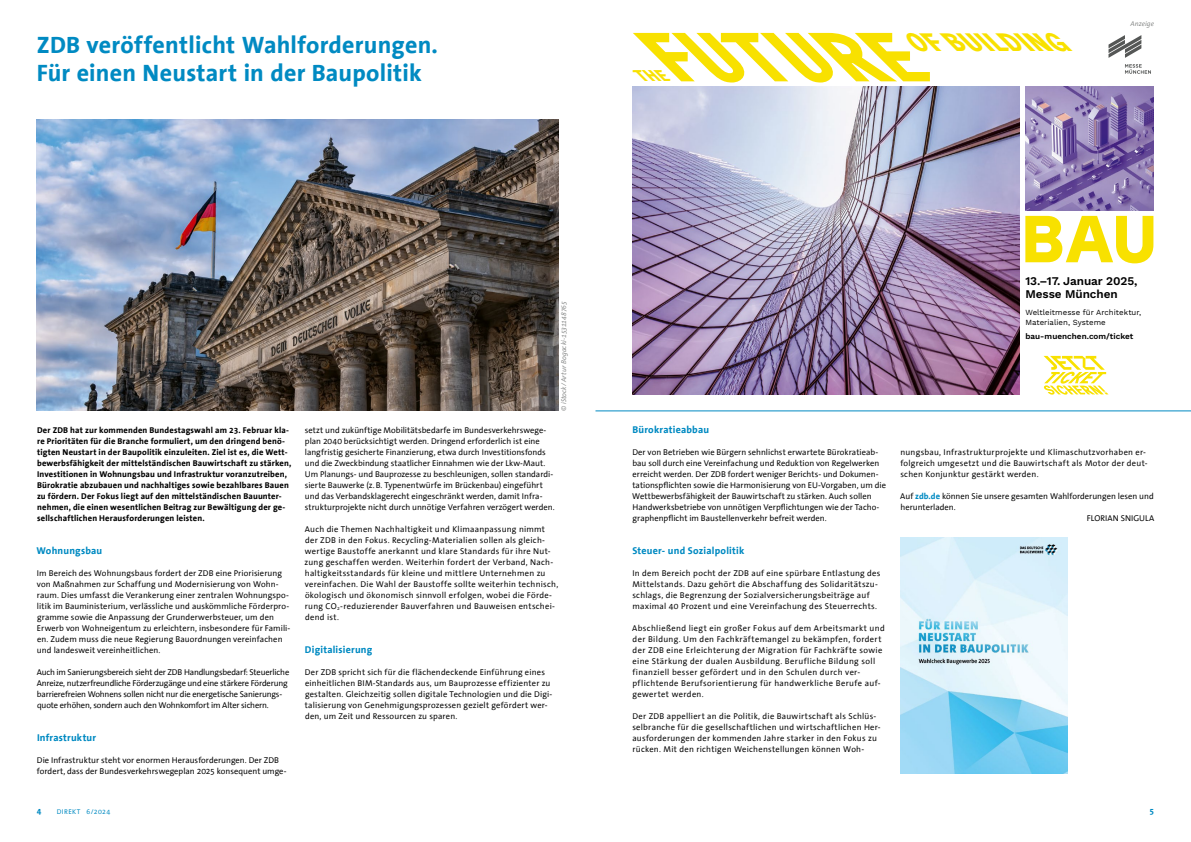
<style>
.page{position:relative;width:1191px;height:842px;background:#fff}
.page>*{position:absolute;margin:0;border:0;box-sizing:border-box;transform-origin:0 0}
.t1{font:900 69.2px "GT Planar Retalic 45";letter-spacing:.005em;color:#f8e100}
.t2{font:900 25.2px "GT Planar Retalic 45";color:#f8e100}
.t3{font:700 24px/27.5px "The Sans Office";letter-spacing:.01em;color:#008ac2}
.t4{font:900 15.6px "GT Planar Retalic 45";color:#f8e100}
.t5{font:600 11.8px/13.6px "Work Sans";letter-spacing:-.005em;color:#000}
.t6{font:700 10px "The Sans Office";letter-spacing:.02em;color:#008ac2}
.t7{font:8.5px/11px "The Sans Office";letter-spacing:.015em;color:#000}
.t8{font:700 8.5px/11px "The Sans Office";letter-spacing:.02em;color:#000}
.t9{font:8.5px/11px "The Sans Office";letter-spacing:.04em;color:#000}
.t10{font:8.5px/11px "The Sans Office";letter-spacing:-.02em;color:#000}
.t11{font:700 8.5px "The Sans Office";color:#008ac2}
.t12{font:600 8.1px "Work Sans";letter-spacing:.005em;color:#000}
.t13{font:7.8px/10px "Work Sans";letter-spacing:.005em;color:#000}
.t14{font:italic 7px "The Sans Office";color:#878988}
.t15{font:7px "The Sans Office";letter-spacing:.06em;color:#008ac2}
.s1{font-weight:700;color:#008ac2}
</style>
<div class="page">
<svg style="left:1025px;top:216px;width:128px;height:47px"></svg>
<img style="left:632px;top:86px;width:388px;height:309px">
<img style="left:1025px;top:86px;width:128px;height:124px">
<svg style="left:1108px;top:35px;width:33px;height:23px"></svg>
<svg style="left:1125px;top:64px;width:26px;height:10px"></svg>
<svg style="left:1043px;top:356px;width:65px;height:39px"></svg>
<img style="left:900px;top:537px;width:167px;height:237px">
<img style="left:37px;top:119px;width:521px;height:292px">
<hr style="left:595px;top:410px;width:596px;height:1px;background:#008ac2">
<h3 class="t3" style="left:37px;top:32px;width:403px">ZDB veröffentlicht Wahlforderungen.<br>Für einen Neustart in der Baupolitik</h3>
<h2 class="t2" style="left:910px;top:26px;width:159px">O F B UILD ING</h2>
<h1 class="t1" style="left:659px;top:15px;width:266px">FUTURE</h1>
<h3 class="t4" style="left:638px;top:67px;width:32px">T HE</h3>
<p class="t14" style="left:1130px;top:20px;width:25px">Anzeige</p>
<p class="t8" style="left:37px;top:425px;width:256px">Der ZDB hat zur kommenden Bundestagswahl am 23. Februar kla&shy;re Prioritäten für die Branche formuliert, um den dringend benö&shy;tigten Neustart in der Baupolitik einzuleiten. Ziel ist es, die Wett&shy;bewerbsfähigkeit der mittelständischen Bauwirtschaft zu stärken, Investitionen in Wohnungsbau und Infrastruktur voranzutreiben, Bürokratie abzubauen und nachhaltiges sowie bezahlbares Bauen zu fördern. Der Fokus liegt auf den mittelständischen Bauunter&shy;nehmen, die einen wesentlichen Beitrag zur Bewältigung der ge&shy;sellschaftlichen Herausforderungen leisten.</p>
<p class="t6" style="left:36px;top:545px;width:67px">Wohnungsbau</p>
<p class="t7" style="left:37px;top:568px;width:255px">Im Bereich des Wohnungsbaus fordert der ZDB eine Priorisierung von Maßnahmen zur Schaffung und Modernisierung von Wohn&shy;raum. Dies umfasst die Verankerung einer zentralen Wohnungspo&shy;litik im Bauministerium, verlässliche und auskömmliche Förderpro&shy;gramme sowie die Anpassung der Grunderwerbsteuer, um den Erwerb von Wohneigentum zu erleichtern, insbesondere für Famili&shy;en. Zudem muss die neue Regierung Bauordnungen vereinfachen und landesweit vereinheitlichen.</p>
<p class="t10" style="left:37px;top:667px;width:254px">Auch im Sanierungsbereich sieht der ZDB Handlungsbedarf: Steuerliche Anreize, nutzerfreundliche Förderzugänge und eine stärkere Förderung barrierefreien Wohnens sollen nicht nur die energetische Sanierungs&shy;quote erhöhen, sondern auch den Wohnkomfort im Alter sichern.</p>
<p class="t6" style="left:37px;top:732px;width:61px">Infrastruktur</p>
<p class="t7" style="left:37px;top:755px;width:251px">Die Infrastruktur steht vor enormen Herausforderungen. Der ZDB fordert, dass der Bundesverkehrswegeplan 2025 konsequent umge-</p>
<p class="t14" style="left:560px;top:411px;width:111px;rotate:-90deg">© iStock /Artur Bogacki-1531148765</p>
<p class="t7" style="left:305px;top:425px;width:251px">setzt und zukünftige Mobilitätsbedarfe im Bundesverkehrswege&shy;plan 2040 berücksichtigt werden. Dringend erforderlich ist eine langfristig gesicherte Finanzierung, etwa durch Investitionsfonds und die Zweckbindung staatlicher Einnahmen wie der Lkw-Maut.<br>Um Planungs- und Bauprozesse zu beschleunigen, sollen standardi&shy;sierte Bauwerke (z.B. Typenentwürfe im Brückenbau) eingeführt und das Verbandsklagerecht eingeschränkt werden, damit Infra&shy;strukturprojekte nicht durch unnötige Verfahren verzögert werden.</p>
<p class="t7" style="left:304px;top:524px;width:255px">Auch die Themen Nachhaltigkeit und Klimaanpassung nimmt der ZDB in den Fokus. Recycling-Materialien sollen als gleich&shy;wertige Baustoffe anerkannt und klare Standards für ihre Nut&shy;zung geschaffen werden. Weiterhin fordert der Verband, Nach&shy;haltigkeitsstandards für kleine und mittlere Unternehmen zu vereinfachen. Die Wahl der Baustoffe sollte weiterhin technisch, ökologisch und ökonomisch sinnvoll erfolgen, wobei die Förde&shy;rung CO<sub>2</sub>-reduzierender Bauverfahren und Bauweisen entschei&shy;dend ist.</p>
<p class="t6" style="left:305px;top:644px;width:69px">Digitalisierung</p>
<p class="t7" style="left:305px;top:667px;width:249px">Der ZDB spricht sich für die flächendeckende Einführung eines einheitlichen BIM-Standards aus, um Bauprozesse effizienter zu gestalten. Gleichzeitig sollen digitale Technologien und die Digi&shy;talisierung von Genehmigungsprozessen gezielt gefördert wer&shy;den, um Zeit und Ressourcen zu sparen.</p>
<h3 class="t5" style="left:1025px;top:274px;width:114px">13.–17. Januar 2025,<br>Messe München</h3>
<p class="t13" style="left:1025px;top:307px;width:117px">Weltleitmesse für Architektur,<br>Materialien, Systeme</p>
<p class="t12" style="left:1025px;top:330px;width:110px">bau-muenchen.com/ticket</p>
<p class="t6" style="left:632px;top:424px;width:78px">Bürokratieabbau</p>
<p class="t7" style="left:632px;top:447px;width:255px">Der von Betrieben wie Bürgern sehnlichst erwartete Bürokratieab&shy;bau soll durch eine Vereinfachung und Reduktion von Regelwerken erreicht werden. Der ZDB fordert weniger Berichts- und Dokumen&shy;tationspflichten sowie die Harmonisierung von EU-Vorgaben, um die Wettbewerbsfähigkeit der Bauwirtschaft zu stärken. Auch sollen Handwerksbetriebe von unnötigen Verpflichtungen wie der Tacho&shy;graphenpflicht im Baustellenverkehr befreit werden.</p>
<p class="t6" style="left:632px;top:545px;width:113px">Steuer- und Sozialpolitik</p>
<p class="t7" style="left:632px;top:568px;width:250px">In dem Bereich pocht der ZDB auf eine spürbare Entlastung des Mittelstands. Dazu gehört die Abschaffung des Solidaritätszu&shy;schlags, die Begrenzung der Sozialversicherungsbeiträge auf maximal 40 Prozent und eine Vereinfachung des Steuerrechts.</p>
<p class="t9" style="left:632px;top:623px;width:254px">Abschließend liegt ein großer Fokus auf dem Arbeitsmarkt und der Bildung. Um den Fachkräftemangel zu bekämpfen, fordert der ZDB eine Erleichterung der Migration für Fachkräfte sowie eine Stärkung der dualen Ausbildung. Berufliche Bildung soll finanziell besser gefördert und in den Schulen durch ver&shy;pflichtende Berufsorientierung für handwerkliche Berufe auf&shy;gewertet werden.</p>
<p class="t7" style="left:632px;top:711px;width:250px">Der ZDB appelliert an die Politik, die Bauwirtschaft als Schlüs&shy;selbranche für die gesellschaftlichen und wirtschaftlichen Her&shy;ausforderungen der kommenden Jahre starker in den Fokus zu rücken. Mit den richtigen Weichenstellungen können Woh-</p>
<p class="t7" style="left:900px;top:447px;width:249px">nungsbau, Infrastrukturprojekte und Klimaschutzvorhaben er&shy;folgreich umgesetzt und die Bauwirtschaft als Motor der deut&shy;schen Konjunktur gestärkt werden.</p>
<p class="t7" style="left:900px;top:491px;width:255px">Auf <span class="s1">zdb.de</span> können Sie unsere gesamten Wahlforderungen lesen und</p>
<p class="t7" style="left:900px;top:502px;width:57px">herunterladen.</p>
<p class="t7" style="left:1087px;top:513px;width:69px">FLORIAN SNIGULA</p>
<p class="t11" style="left:37px;top:806px;width:6px">4</p>
<p class="t15" style="left:57px;top:808px;width:55px">DIREKT 6/2024</p>
<p class="t11" style="left:1149px;top:806px;width:6px">5</p>
</div>
